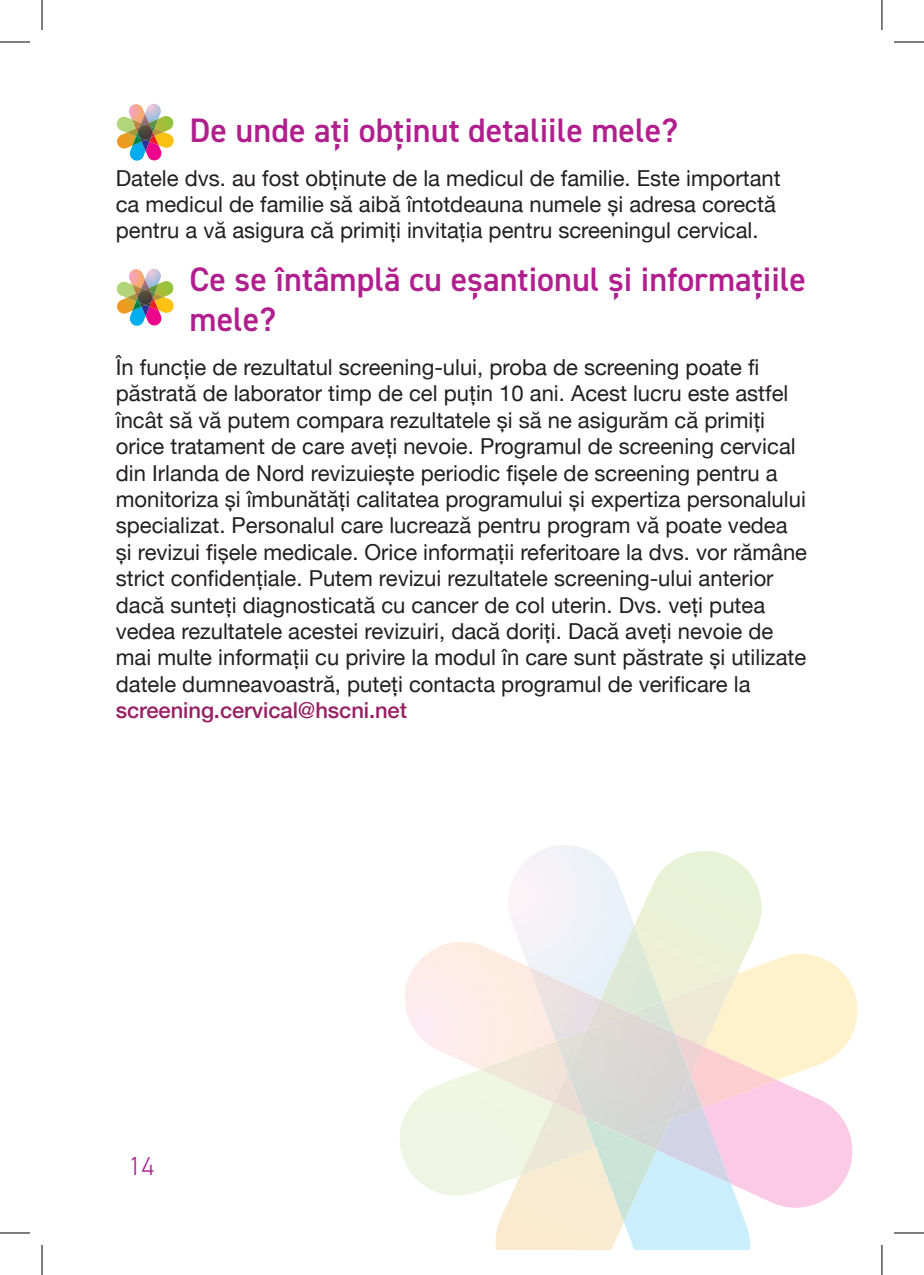
<style>
.page{position:relative;width:924px;height:1275px;background:#fff}
.page>*{position:absolute;margin:0;border:0;box-sizing:border-box;transform-origin:0 0}
.t1{font:600 34px/40.8px "DIN2014";color:#b01f8d}
.t2{font:300 26px "DIN2014";color:#b01f8d}
.t3{font:22px/26.4px "Helvetica Neue";color:#231f20}
.t4{font:500 22px "Helvetica Neue";letter-spacing:-.005em;color:#982064}
</style>
<div class="page">
<svg style="left:503px;top:845px;width:251px;height:405px"></svg>
<img style="left:595px;top:925px;width:67px;height:297px">
<img style="left:556px;top:966px;width:44px;height:63px">
<img style="left:586px;top:999px;width:44px;height:14px">
<img style="left:656px;top:1119px;width:46px;height:65px">
<img style="left:626px;top:1136px;width:44px;height:14px">
<svg style="left:400px;top:941px;width:156px;height:262px"></svg>
<img style="left:519px;top:1107px;width:76px;height:69px">
<img style="left:584px;top:1136px;width:42px;height:11px">
<svg style="left:702px;top:953px;width:156px;height:259px"></svg>
<img style="left:662px;top:973px;width:74px;height:68px">
<img style="left:630px;top:1001px;width:44px;height:12px">
<img style="left:480px;top:1041px;width:296px;height:66px">
<img style="left:553px;top:1033px;width:150px;height:84px">
<img style="left:556px;top:1029px;width:146px;height:90px">
<img style="left:567px;top:1013px;width:123px;height:123px">
<svg style="left:116px;top:104px;width:58px;height:57px"></svg>
<img style="left:132px;top:119px;width:26px;height:26px">
<img style="left:136px;top:127px;width:18px;height:11px">
<img style="left:140px;top:123px;width:11px;height:18px">
<img style="left:137px;top:125px;width:16px;height:15px">
<svg style="left:116px;top:269px;width:58px;height:57px"></svg>
<img style="left:132px;top:284px;width:26px;height:26px">
<img style="left:136px;top:292px;width:18px;height:11px">
<img style="left:140px;top:288px;width:11px;height:19px">
<img style="left:137px;top:290px;width:16px;height:15px">
<hr style="left:0;top:42px;width:30px;height:1px;background:#000">
<hr style="left:893px;top:42px;width:30px;height:1px;background:#000">
<hr style="left:0;top:1232px;width:30px;height:1px;background:#000">
<hr style="left:893px;top:1232px;width:30px;height:1px;background:#000">
<hr style="left:42px;top:0;width:1px;height:30px;background:#000">
<hr style="left:42px;top:1245px;width:1px;height:30px;background:#000">
<hr style="left:881px;top:0;width:1px;height:30px;background:#000">
<hr style="left:881px;top:1245px;width:1px;height:30px;background:#000">
<h1 class="t1" style="left:189px;top:109px;width:489px">De unde ați obținut detaliile mele?</h1>
<p class="t3" style="left:116px;top:166px;width:666px">Datele dvs. au fost obținute de la medicul de familie. Este important ca medicul de familie să aibă întotdeauna numele și adresa corectă pentru a vă asigura că primiți invitația pentru screeningul cervical.</p>
<h1 class="t1" style="left:189px;top:258px;width:617px">Ce se întâmplă cu eșantionul și informațiile mele?</h1>
<p class="t3" style="left:116px;top:355px;width:692px">În funcție de rezultatul screening-ului, proba de screening poate fi păstrată de laborator timp de cel puțin 10 ani. Acest lucru este astfel încât să vă putem compara rezultatele și să ne asigurăm că primiți orice tratament de care aveți nevoie. Programul de screening cervical din Irlanda de Nord revizuiește periodic fișele de screening pentru a monitoriza și îmbunătăți calitatea programului și expertiza personalului specializat. Personalul care lucrează pentru program vă poate vedea și revizui fișele medicale. Orice informații referitoare la dvs. vor rămâne strict confidențiale. Putem revizui rezultatele screening-ului anterior dacă sunteți diagnosticată cu cancer de col uterin. Dvs. veți putea vedea rezultatele acestei revizuiri, dacă doriți. Dacă aveți nevoie de mai multe informații cu privire la modul în care sunt păstrate și utilizate datele dumneavoastră, puteți contacta programul de verificare la</p>
<p class="t4" style="left:116px;top:692px;width:293px">screening.cervical@hscni.net</p>
<p class="t2" style="left:128px;top:1150px;width:27px">14</p>
</div>
